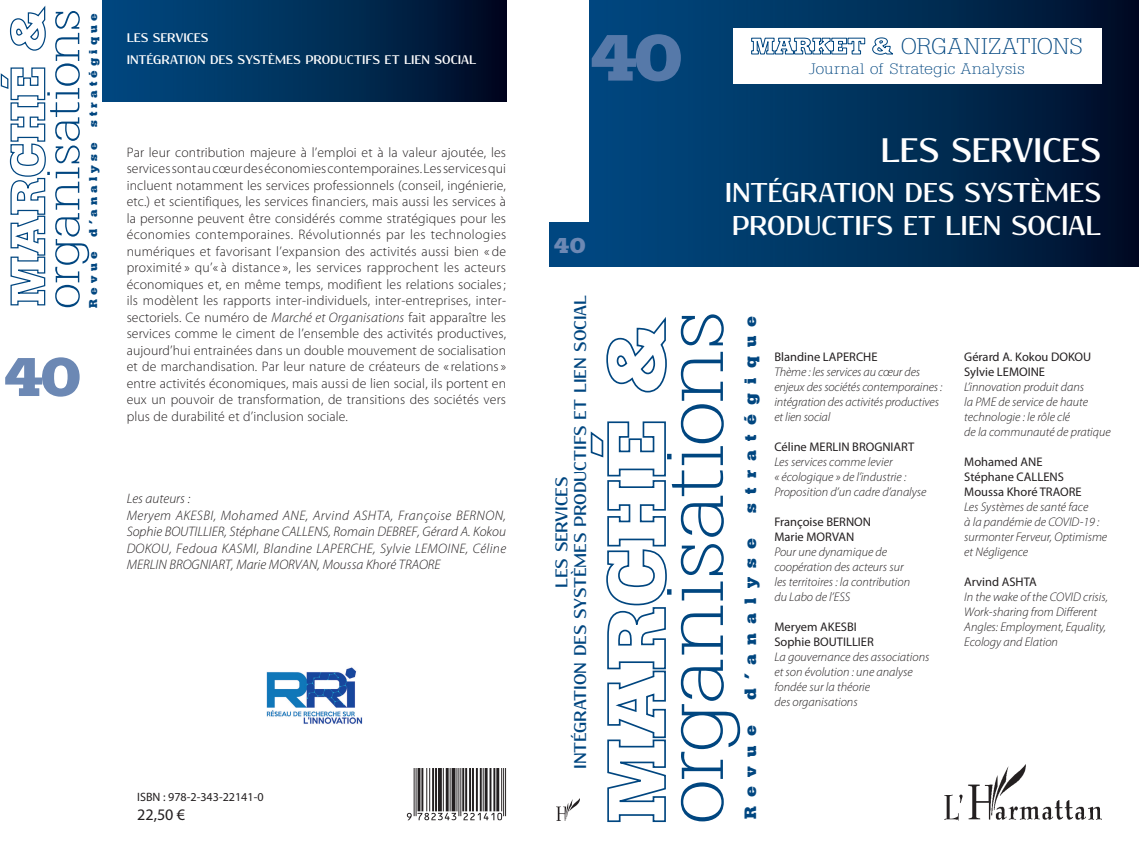
<style>
.page{position:relative;width:1139px;height:851px;background:#fff}
.page>*{position:absolute;margin:0;border:0;box-sizing:border-box;transform-origin:0 0}
.t1{font:300 79.12px "Boton";letter-spacing:-.03em;color:#004680;scale:1.2 1}
.t2{font:700 64.5px "Boton";color:#5679a9;scale:1.2 1}
.t3{font:700 53.75px "Boton";color:#6c88b4;scale:1.2 1}
.t4{font:300 45.38px "Boton";letter-spacing:-.02em;color:#004680;scale:1.2 1}
.t5{font:700 37.5px "Resagokr";letter-spacing:-.015em;color:#fff}
.t6{font:700 30px/32.5px "Resagokr";letter-spacing:-.01em;color:#fff}
.t7{font:300 22.38px "Boton";letter-spacing:-.01em;color:#004680;scale:1.2 1}
.t8{font:700 21.25px "Boton";color:#6c88b4;scale:1.2 1}
.t9{font:700 18.75px/18.8px "Resagokr";letter-spacing:-.01em;color:#004680;text-align:center}
.t10{font:700 16.25px "Boton";letter-spacing:.475em;color:#004680;scale:1.2 1}
.t11{font:16.12px "Myriad Pro";color:#231f20}
.t12{font:300 15px "Boton";letter-spacing:-.005em;color:#004680;scale:1.2 1}
.t13{font:300 13.75px/16.5px "Myriad Pro";letter-spacing:.01em;color:#231f20;text-align:justify}
.t14{font:italic 300 13.75px/16.5px "Myriad Pro";color:#231f20}
.t15{font:700 13.75px/22.5px "Resagokr";letter-spacing:-.005em;color:#fff}
.t16{font:italic 300 12.5px/15px "Myriad Pro";color:#231f20}
.t17{font:12.5px/15px "Myriad Pro";color:#231f20}
.t18{font:12.12px "Myriad Pro";color:#231f20}
.t19{font:700 11.25px "Boton";letter-spacing:.305em;color:#004680;scale:1.2 1}
.s1{font-style:italic}
</style>
<div class="page">
<div style="left:549px;top:222px;width:41px;height:45px;background:#004680"></div>
<img style="left:557px;top:798px;width:23px;height:22px">
<div style="left:102px;top:0;width:404px;height:101px;background:linear-gradient(to right,#004e87,#000e28)"></div>
<img style="left:944px;top:764px;width:157px;height:56px">
<svg style="left:590px;top:421px;width:77px;height:401px"></svg>
<svg style="left:606px;top:317px;width:61px;height:76px"></svg>
<svg style="left:0;top:67px;width:46px;height:239px"></svg>
<svg style="left:9px;top:5px;width:37px;height:46px"></svg>
<div style="left:590px;top:0;width:549px;height:267px;background:linear-gradient(to right,#004d86,#00112c)"></div>
<div style="left:733px;top:28px;width:368px;height:56px;background:#fff"></div>
<svg style="left:751px;top:38px;width:114px;height:16px"></svg>
<svg style="left:872px;top:38px;width:21px;height:17px"></svg>
<img style="left:266px;top:667px;width:97px;height:57px">
<svg style="left:407px;top:768px;width:99px;height:52px"></svg>
<h3 class="t4" style="left:37px;top:309px;width:253px;rotate:-90deg">organisations</h3>
<p class="t19" style="left:87px;top:127px;width:97px;rotate:-90deg">stratégique</p>
<p class="t19" style="left:87px;top:236px;width:80px;rotate:-90deg">d’analyse</p>
<p class="t19" style="left:87px;top:307px;width:48px;rotate:-90deg">Revue</p>
<h3 class="t3" style="left:4px;top:345px;width:66px">40</h3>
<p class="t15" style="left:127px;top:26px;width:351px">LES SERVICES<br>INTÉGRATION DES SYSTÈMES PRODUCTIFS ET LIEN SOCIAL</p>
<p class="t13" style="left:127px;top:144px;width:381px">Par leur contribution majeure à l’emploi et à la valeur ajoutée, les services sont au cœur des économies contemporaines. Les services qui incluent notamment les services professionnels (conseil, ingénierie, etc.) et scientifiques, les services financiers, mais aussi les services à la personne peuvent être considérés comme stratégiques pour les économies contemporaines. Révolutionnés par les technologies numériques et favorisant l’expansion des activités aussi bien « de proximité » qu’« à distance », les services rapprochent les acteurs économiques et, en même temps, modifient les relations sociales ; ils modèlent les rapports inter-individuels, inter-entreprises, inter&shy;sectoriels. Ce numéro de <span class="s1">Marché et Organisations</span> fait apparaître les services comme le ciment de l’ensemble des activités productives, aujourd’hui entrainées dans un double mouvement de socialisation et de marchandisation. Par leur nature de créateurs de « relations » entre activités économiques, mais aussi de lien social, ils portent en eux un pouvoir de transformation, de transitions des sociétés vers plus de durabilité et d’inclusion sociale.</p>
<p class="t14" style="left:127px;top:491px;width:381px">Les auteurs :<br>Meryem AKESBI, Mohamed ANE, Arvind ASHTA, Françoise BERNON, Sophie BOUTILLIER, Stéphane CALLENS, Romain DEBREF, Gérard A. Kokou DOKOU, Fedoua KASMI, Blandine LAPERCHE, Sylvie LEMOINE, Céline MERLIN BROGNIART, Marie MORVAN, Moussa Khoré TRAORE</p>
<p class="t18" style="left:137px;top:790px;width:128px">ISBN : 978-2-343-22141-0</p>
<p class="t11" style="left:137px;top:805px;width:50px">22,50 €</p>
<h2 class="t2" style="left:590px;top:20px;width:79px">40</h2>
<h3 class="t8" style="left:554px;top:232px;width:28px">40</h3>
<h3 class="t7" style="left:901px;top:33px;width:154px">ORGANIZATIONS</h3>
<p class="t12" style="left:809px;top:60px;width:181px">Journal of Strategic Analysis</p>
<h3 class="t5" style="left:880px;top:132px;width:222px">LES SERVICES</h3>
<h3 class="t6" style="left:725px;top:177px;width:378px">INTÉGRATION DES SYSTÈMES<br>PRODUCTIFS ET LIEN SOCIAL</h3>
<h3 class="t9" style="left:552px;top:768px;width:475px;rotate:-90deg">LES SERVICES<br>INTÉGRATION DES SYSTÈMES PRODUCTIFS ET LIEN SOCIAL</h3>
<h1 class="t1" style="left:648px;top:825px;width:431px;rotate:-90deg">organisations</h1>
<p class="t10" style="left:741px;top:513px;width:166px;rotate:-90deg">stratégique</p>
<p class="t10" style="left:741px;top:700px;width:137px;rotate:-90deg">d’analyse</p>
<p class="t10" style="left:741px;top:819px;width:80px;rotate:-90deg">Revue</p>
<p class="t17" style="left:774px;top:349px;width:105px">Blandine LAPERCHE</p>
<p class="t16" style="left:774px;top:364px;width:170px">Thème : les services au cœur des enjeux des sociétés contemporaines : intégration des activités productives et lien social</p>
<p class="t17" style="left:774px;top:439px;width:141px">Céline MERLIN BROGNIART</p>
<p class="t16" style="left:774px;top:454px;width:154px">Les services comme levier<br>« écologique » de l’industrie :<br>Proposition d’un cadre d’analyse</p>
<p class="t17" style="left:774px;top:514px;width:98px">Françoise BERNON<br>Marie MORVAN</p>
<p class="t16" style="left:774px;top:544px;width:137px">Pour une dynamique de coopération des acteurs sur les territoires : la contribution du Labo de l’ESS</p>
<p class="t17" style="left:774px;top:619px;width:101px">Meryem AKESBI<br>Sophie BOUTILLIER</p>
<p class="t16" style="left:774px;top:649px;width:157px">La gouvernance des associations et son évolution : une analyse fondée sur la théorie<br>des organisations</p>
<p class="t17" style="left:964px;top:349px;width:129px">Gérard A. Kokou DOKOU<br>Sylvie LEMOINE</p>
<p class="t16" style="left:964px;top:379px;width:148px">L’innovation produit dans<br>la PME de service de haute technologie : le rôle clé<br>de la communauté de pratique</p>
<p class="t17" style="left:964px;top:454px;width:119px">Mohamed ANE<br>Stéphane CALLENS<br>Moussa Khoré TRAORE</p>
<p class="t16" style="left:964px;top:499px;width:144px">Les Systèmes de santé face<br>à la pandémie de COVID-19 : surmonter Ferveur, Optimisme et Négligence</p>
<p class="t17" style="left:964px;top:574px;width:74px">Arvind ASHTA</p>
<p class="t16" style="left:964px;top:589px;width:145px">In the wake of the COVID crisis,<br>Work-sharing from Different<br>Angles: Employment, Equality,<br>Ecology and Elation</p>
</div>
